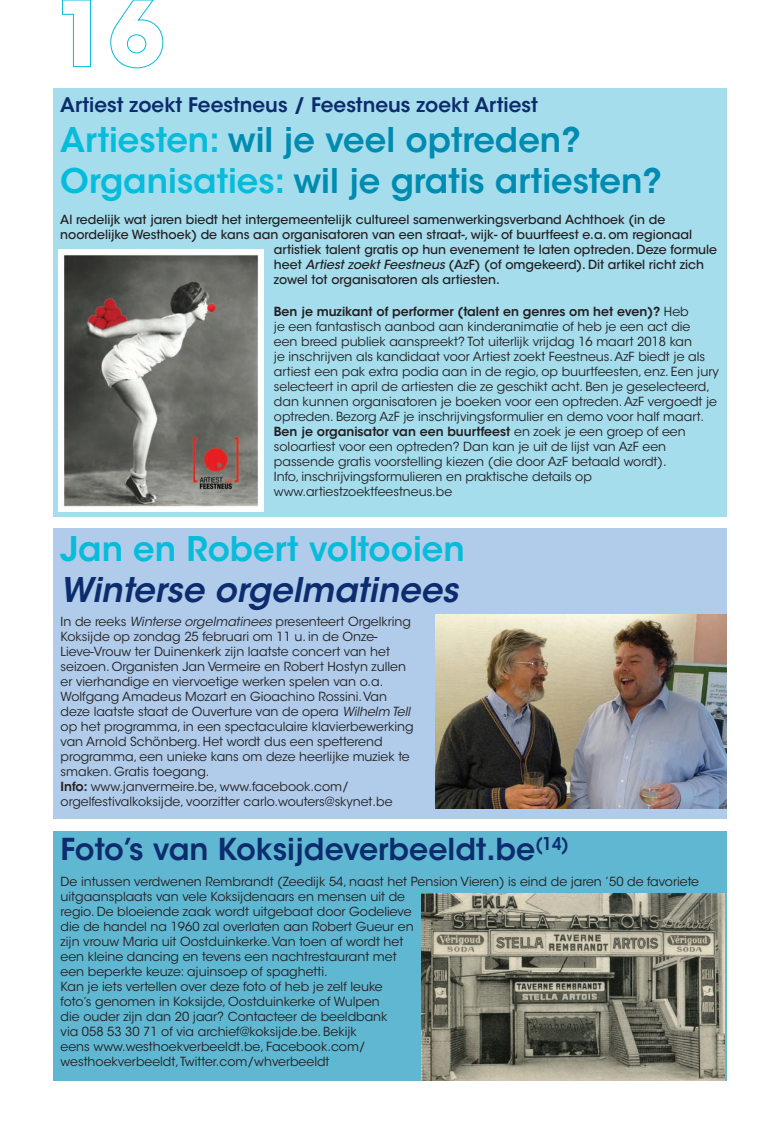
<style>
.page{position:relative;width:780px;height:1134px;background:#fff}
.page>*{position:absolute;margin:0;border:0;box-sizing:border-box;transform-origin:0 0}
.Titels_licht_blauw_i{font:600 33.75px "ITC Avant Garde Std";color:#008bb0}
.Titels_licht_blauw_i-2{font:italic 600 33.75px "ITC Avant Garde Std";color:#0d2c6e}
.Titels_licht_blauw_i-3{font:600 33.75px "ITC Avant Garde Std";color:#07bbda}
.Voortitel_insprong_2{font:600 30px "ITC Avant Garde Std";color:#0d2c6e}
.Voortitel_insprong_2-2{font:600 20px "ITC Avant Garde Std";color:#0d2c6e}
.Body_insprong_2_mm{font:12.5px/15px "ITC Avant Garde Std";color:#231f20}
.Inleiding_insprong_2{font:500 12.5px "ITC Avant Garde Std";color:#231f20}
.s1{color:#07bbda}
.s2{font-style:italic}
.s3{font-weight:600}
</style>
<div class="page">
<div style="left:53px;top:89px;width:673px;height:428px;background:#a5dded"></div>
<div style="left:53px;top:528px;width:673px;height:291px;background:#b0ccea"></div>
<img style="left:58px;top:250px;width:205px;height:262px">
<img style="left:435px;top:614px;width:291px;height:194px">
<div style="left:53px;top:831px;width:673px;height:249px;background:#60b7d2"></div>
<img style="left:421px;top:894px;width:304px;height:186px">
<svg style="left:62px;top:0;width:29px;height:67px"></svg>
<svg style="left:110px;top:0;width:53px;height:68px"></svg>
<p class="Voortitel_insprong_2-2" style="left:60px;top:92px;width:479px">Artiest zoekt Feestneus / Feestneus zoekt Artiest</p>
<p class="Titels_licht_blauw_i" style="left:60px;top:118px;width:522px"><span class="s1">Artiesten:</span> wil je veel optreden?</p>
<p class="Titels_licht_blauw_i" style="left:60px;top:159px;width:603px"><span class="s1">Organisaties:</span> wil je gratis artiesten?</p>
<p class="Inleiding_insprong_2" style="left:60px;top:212px;width:606px">Al redelijk wat jaren biedt het intergemeentelijk cultureel samenwerkingsverband Achthoek (in de</p>
<p class="Inleiding_insprong_2" style="left:60px;top:227px;width:633px">noordelijke Westhoek) de kans aan organisatoren van een straat-, wijk- of buurtfeest e.a. om regionaal</p>
<p class="Inleiding_insprong_2" style="left:274px;top:242px;width:444px">artistiek talent gratis op hun evenement te laten optreden. Deze formule</p>
<p class="Inleiding_insprong_2" style="left:274px;top:257px;width:431px">heet <span class="s2">Artiest zoekt Feestneus</span> (AzF) (of omgekeerd). Dit artikel richt zich</p>
<p class="Inleiding_insprong_2" style="left:274px;top:272px;width:227px">zowel tot organisatoren als artiesten.</p>
<p class="Body_insprong_2_mm" style="left:274px;top:304px;width:446px"><span class="s3">Ben je muzikant of performer (talent en genres om het even)?</span> Heb<br>je een fantastisch aanbod aan kinderanimatie of heb je een act die<br>een breed publiek aanspreekt? Tot uiterlijk vrijdag 16 maart 2018 kan<br>je inschrijven als kandidaat voor Artiest zoekt Feestneus. AzF biedt je als artiest een pak extra podia aan in de regio, op buurtfeesten, enz. Een jury selecteert in april de artiesten die ze geschikt acht. Ben je geselecteerd, dan kunnen organisatoren je boeken voor een optreden. AzF vergoedt je optreden. Bezorg AzF je inschrijvingsformulier en demo voor half maart.</p>
<p class="Body_insprong_2_mm" style="left:274px;top:424px;width:413px"><span class="s3">Ben je organisator van een buurtfeest</span> en zoek je een groep of een soloartiest voor een optreden? Dan kan je uit de lijst van AzF een passende gratis voorstelling kiezen (die door AzF betaald wordt).</p>
<p class="Body_insprong_2_mm" style="left:274px;top:469px;width:319px">Info, inschrijvingsformulieren en praktische details op</p>
<p class="Body_insprong_2_mm" style="left:274px;top:484px;width:180px">www.artiestzoektfeestneus.be</p>
<p class="Titels_licht_blauw_i-3" style="left:60px;top:527px;width:406px">Jan en Robert voltooien</p>
<p class="Titels_licht_blauw_i-2" style="left:60px;top:568px;width:399px">Winterse orgelmatinees</p>
<p class="Body_insprong_2_mm" style="left:61px;top:614px;width:354px">In de reeks <span class="s2">Winterse orgelmatinees</span> presenteert Orgelkring Koksijde op zondag 25 februari om 11 u. in de Onze-Lieve-Vrouw ter Duinenkerk zijn laatste concert van het seizoen. Organisten Jan Vermeire en Robert Hostyn zullen er vierhandige en viervoetige werken spelen van o.a.<br>Wolfgang Amadeus Mozart en Gioachino Rossini. Van deze laatste staat de Ouverture van de opera <span class="s2">Wilhelm Tell </span>op het programma, in een spectaculaire klavierbewerking van Arnold Schönberg. Het wordt dus een spetterend programma, een unieke kans om deze heerlijke muziek te smaken. Gratis toegang.</p>
<p class="Body_insprong_2_mm" style="left:61px;top:779px;width:333px"><span class="s3">Info:</span> www.janvermeire.be, www.facebook.com/ orgelfestivalkoksijde, voorzitter carlo.wouters@skynet.be</p>
<p class="Voortitel_insprong_2" style="left:61px;top:830px;width:509px">Foto’s van Koksijdeverbeeldt.be<sup>(14)</sup></p>
<p class="Body_insprong_2_mm" style="left:61px;top:874px;width:640px">De intussen verdwenen Rembrandt (Zeedijk 54, naast het Pension Vieren) is eind de jaren ’50 de favoriete uitgaansplaats van vele Koksijdenaars en mensen uit de<br>regio. De bloeiende zaak wordt uitgebaat door Godelieve<br>die de handel na 1960 zal overlaten aan Robert Gueur en<br>zijn vrouw Maria uit Oostduinkerke. Van toen af wordt het<br>een kleine dancing en tevens een nachtrestaurant met<br>een beperkte keuze: ajuinsoep of spaghetti.</p>
<p class="Body_insprong_2_mm" style="left:61px;top:979px;width:328px">Kan je iets vertellen over deze foto of heb je zelf leuke foto’s genomen in Koksijde, Oostduinkerke of Wulpen die ouder zijn dan 20 jaar? Contacteer de beeldbank via 058 53 30 71 of via archief@koksijde.be. Bekijk eens www.westhoekverbeeldt.be, Facebook.com/ westhoekverbeeldt, Twitter.com/whverbeeldt</p>
</div>
